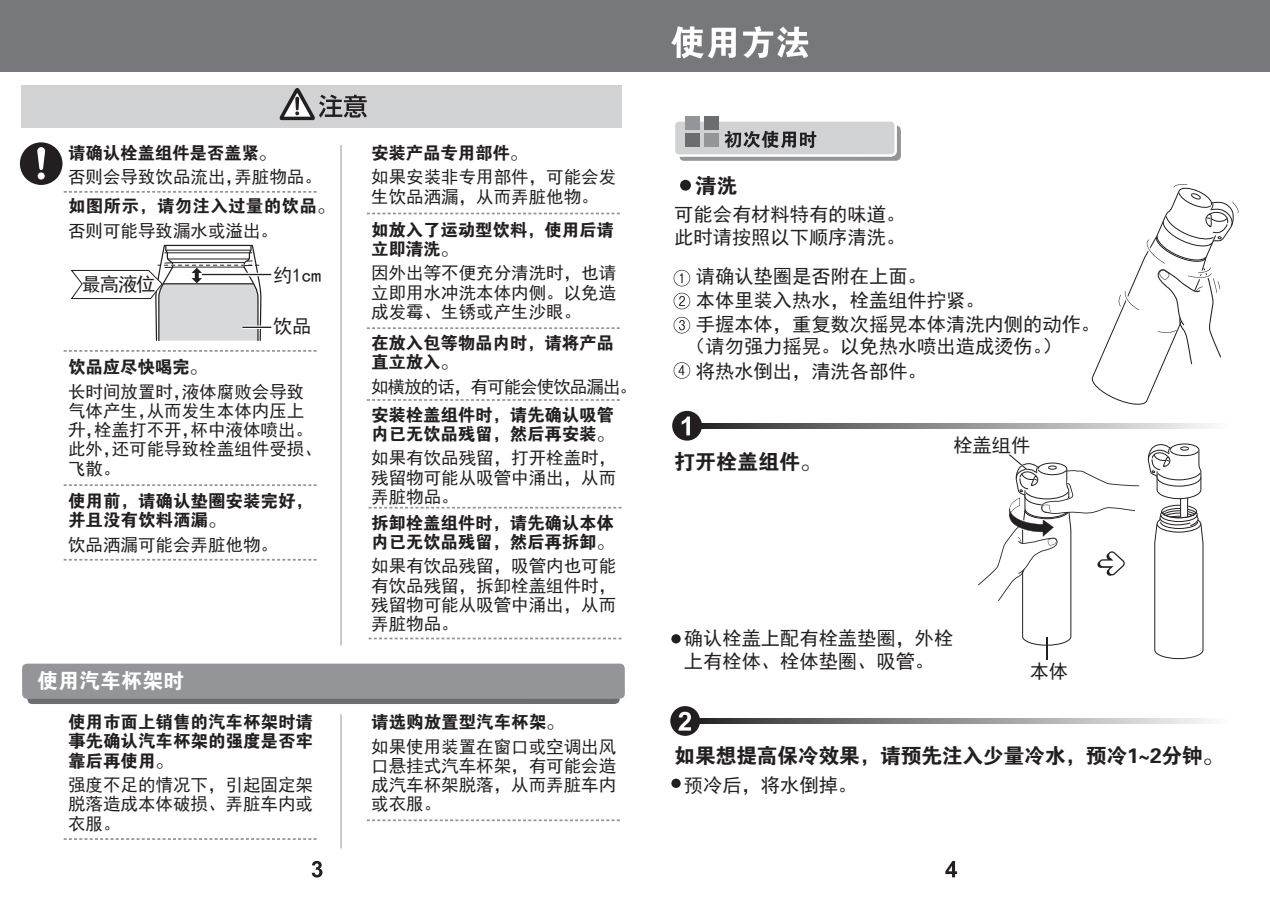
<style>
.page{position:relative;width:1270px;height:903px;background:#fff}
.page>*{position:absolute;margin:0;border:0;box-sizing:border-box;transform-origin:0 0}
.t1{font:21px "FZDHTJW GB1 0";letter-spacing:-.02em;color:#231f20}
.t2{font:21px "FZDHTJW GB1 0";color:#fff}
.t3{font:19.25px/22.8px "Sim Hei";color:#231f20}
.t4{font:17.5px/19.2px "Sim Hei";color:#231f20;text-align:justify}
.t5{font:17.5px/19.2px "FZDHTJW GB1 0";letter-spacing:-.01em;color:#231f20}
.t6{font:17.5px "Sim Hei";letter-spacing:-.055em;color:#231f20}
.t7{font:17.5px "FZDHTJW GB1 0";letter-spacing:.015em;color:#231f20}
</style>
<div class="page">
<div style="left:635px;top:0;width:635px;height:71px;background:#76787b"></div>
<svg style="left:945px;top:861px;width:12px;height:16px"></svg>
<svg style="left:671px;top:26px;width:65px;height:33px"></svg>
<svg style="left:743px;top:26px;width:65px;height:32px"></svg>
<div style="left:672px;top:411px;width:30px;height:30px;background:#231f20;border-radius:50%"></div>
<svg style="left:702px;top:424px;width:508px;height:5px;background:#8f9093"></svg>
<div style="left:670px;top:706px;width:30px;height:30px;background:#231f20;border-radius:50%"></div>
<svg style="left:700px;top:719px;width:508px;height:5px;background:#8f9093"></svg>
<svg style="left:682px;top:416px;width:8px;height:19px"></svg>
<svg style="left:678px;top:712px;width:13px;height:18px"></svg>
<div style="left:671px;top:634px;width:10px;height:9px;background:#231f20;border-radius:50%"></div>
<div style="left:671px;top:779px;width:10px;height:9px;background:#231f20;border-radius:50%"></div>
<div style="left:679px;top:126px;width:222px;height:35px;background:#939598;border-radius:5px"></div>
<div style="left:674px;top:120px;width:222px;height:36px;background:#d1d2d4;border-radius:5px"></div>
<div style="left:673px;top:119px;width:224px;height:38px;border:2px solid #fff;border-radius:5px"></div>
<div style="left:686px;top:116px;width:14px;height:14px;background:#939598"></div>
<div style="left:704px;top:116px;width:14px;height:14px;background:#6c6d70"></div>
<div style="left:686px;top:134px;width:14px;height:13px;background:#6c6d70"></div>
<div style="left:704px;top:134px;width:14px;height:13px;background:#939598"></div>
<svg style="left:724px;top:131px;width:92px;height:17px"></svg>
<svg style="left:674px;top:270px;width:16px;height:16px"></svg>
<svg style="left:674px;top:293px;width:16px;height:16px"></svg>
<svg style="left:674px;top:317px;width:16px;height:16px"></svg>
<svg style="left:674px;top:362px;width:16px;height:17px"></svg>
<div style="left:680px;top:180px;width:11px;height:11px;background:#231f20;border-radius:50%"></div>
<svg style="left:1091px;top:184px;width:148px;height:221px"></svg>
<svg style="left:1147px;top:443px;width:57px;height:216px"></svg>
<svg style="left:978px;top:454px;width:161px;height:205px"></svg>
<svg style="left:312px;top:861px;width:10px;height:16px"></svg>
<div style="left:27px;top:669px;width:593px;height:35px;background:#6c6d70;border-radius:5px"></div>
<div style="left:22px;top:663px;width:603px;height:36px;background:#939598;border-radius:5px"></div>
<div style="left:21px;top:85px;width:601px;height:42px;background:#d1d2d4"></div>
<svg style="left:279px;top:88px;width:88px;height:32px"></svg>
<svg style="left:70px;top:245px;width:201px;height:96px"></svg>
<svg style="left:64px;top:191px;width:253px;height:2px"></svg>
<svg style="left:64px;top:484px;width:253px;height:2px"></svg>
<svg style="left:64px;top:838px;width:253px;height:2px"></svg>
<svg style="left:64px;top:350px;width:253px;height:2px"></svg>
<svg style="left:367px;top:213px;width:253px;height:1px"></svg>
<svg style="left:367px;top:327px;width:253px;height:2px"></svg>
<svg style="left:367px;top:399px;width:253px;height:2px"></svg>
<hr style="left:341px;top:145px;width:1px;height:500px;background:#939598">
<svg style="left:367px;top:819px;width:253px;height:2px"></svg>
<hr style="left:341px;top:714px;width:1px;height:134px;background:#939598">
<svg style="left:20px;top:142px;width:42px;height:43px"></svg>
<svg style="left:64px;top:559px;width:253px;height:2px"></svg>
<svg style="left:369px;top:507px;width:253px;height:1px"></svg>
<svg style="left:369px;top:638px;width:253px;height:1px"></svg>
<div style="left:0;top:0;width:635px;height:71px;background:#76787b"></div>
<p class="t5" style="left:68px;top:143px;width:210px">请确认栓盖组件是否盖紧。</p>
<p class="t4" style="left:68px;top:167px;width:255px">否则会导致饮品流出，弄脏物品。</p>
<p class="t7" style="left:68px;top:197px;width:268px">如图所示，请勿注入过量的饮品。</p>
<p class="t4" style="left:68px;top:221px;width:211px">否则可能导致漏水或溢出。</p>
<p class="t3" style="left:82px;top:273px;width:75px">最高液位</p>
<p class="t3" style="left:273px;top:264px;width:50px">约1cm</p>
<p class="t3" style="left:273px;top:315px;width:40px">饮品</p>
<p class="t5" style="left:68px;top:358px;width:140px">饮品应尽快喝完。</p>
<p class="t4" style="left:68px;top:382px;width:255px;text-align:left">长时间放置时，液体腐败会导致气体产生，从而发生本体内压上升，栓盖打不开，杯中液体喷出。此外，还可能导致栓盖组件受损、飞散。</p>
<p class="t5" style="left:68px;top:491px;width:246px">使用前，请确认垫圈安装完好，并且没有饮料洒漏。</p>
<p class="t4" style="left:68px;top:535px;width:211px">饮品洒漏可能会弄脏他物。</p>
<p class="t2" style="left:37px;top:669px;width:149px">使用汽车杯架时</p>
<p class="t5" style="left:68px;top:713px;width:246px;text-align:justify">使用市面上销售的汽车杯架时请事先确认汽车杯架的强度是否牢靠后再使用。</p>
<p class="t4" style="left:68px;top:775px;width:246px">强度不足的情况下，引起固定架脱落造成本体破损、弄脏车内或衣服。</p>
<p class="t5" style="left:371px;top:144px;width:158px">安装产品专用部件。</p>
<p class="t4" style="left:371px;top:168px;width:246px">如果安装非专用部件，可能会发生饮品洒漏，从而弄脏他物。</p>
<p class="t5" style="left:371px;top:220px;width:244px">如放入了运动型饮料，使用后请立即清洗。</p>
<p class="t4" style="left:371px;top:264px;width:246px">因外出等不便充分清洗时，也请立即用水冲洗本体内侧。以免造成发霉、生锈或产生沙眼。</p>
<p class="t5" style="left:371px;top:334px;width:244px">在放入包等物品内时，请将产品直立放入。</p>
<p class="t6" style="left:371px;top:378px;width:267px">如横放的话，有可能会使饮品漏出。</p>
<p class="t5" style="left:371px;top:405px;width:244px">安装栓盖组件时，请先确认吸管内已无饮品残留，然后再安装。</p>
<p class="t4" style="left:371px;top:449px;width:246px">如果有饮品残留，打开栓盖时，残留物可能从吸管中涌出，从而弄脏物品。</p>
<p class="t5" style="left:371px;top:513px;width:244px">拆卸栓盖组件时，请先确认本体内已无饮品残留，然后再拆卸。</p>
<p class="t4" style="left:371px;top:556px;width:246px">如果有饮品残留，吸管内也可能有饮品残留，拆卸栓盖组件时，残留物可能从吸管中涌出，从而弄脏物品。</p>
<p class="t5" style="left:371px;top:713px;width:194px">请选购放置型汽车杯架。</p>
<p class="t4" style="left:371px;top:737px;width:246px">如果使用装置在窗口或空调出风口悬挂式汽车杯架，有可能会造成汽车杯架脱落，从而弄脏车内或衣服。</p>
<p class="t1" style="left:696px;top:174px;width:43px">清洗</p>
<p class="t3" style="left:674px;top:203px;width:232px">可能会有材料特有的味道。此时请按照以下顺序清洗。</p>
<p class="t3" style="left:696px;top:265px;width:232px">请确认垫圈是否附在上面。</p>
<p class="t3" style="left:696px;top:289px;width:290px">本体里装入热水，栓盖组件拧紧。</p>
<p class="t3" style="left:686px;top:312px;width:415px;text-indent:10px">手握本体，重复数次摇晃本体清洗内侧的动作。（请勿强力摇晃。以免热水喷出造成烫伤。）</p>
<p class="t3" style="left:696px;top:359px;width:232px">将热水倒出，清洗各部件。</p>
<p class="t1" style="left:674px;top:450px;width:148px">打开栓盖组件。</p>
<p class="t3" style="left:953px;top:434px;width:78px">栓盖组件</p>
<p class="t3" style="left:684px;top:627px;width:271px">确认栓盖上配有栓盖垫圈，外栓上有栓体、栓体垫圈、吸管。</p>
<p class="t3" style="left:1030px;top:660px;width:40px">本体</p>
<p class="t1" style="left:674px;top:744px;width:551px">如果想提高保冷效果，请预先注入少量冷水，预冷1~2分钟。</p>
<p class="t3" style="left:684px;top:773px;width:175px">预冷后，将水倒掉。</p>
</div>
